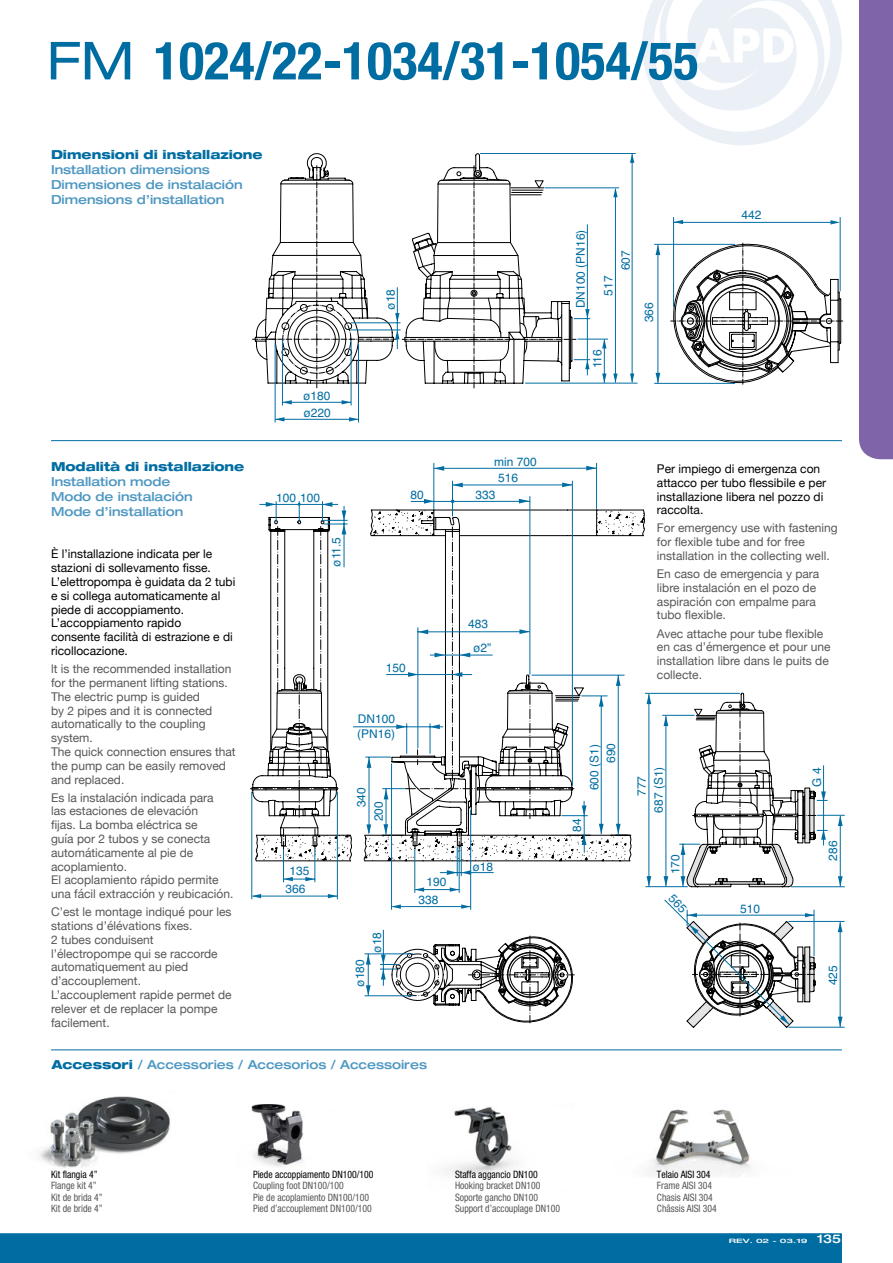
<style>
.page{position:relative;width:893px;height:1263px;background:#fff}
.page>*{position:absolute;margin:0;border:0;box-sizing:border-box;transform-origin:0 0}
.t1{font:700 condensed 52.5px "Helvetica Neue";color:#006da2}
.t2{font:500 expanded 12.45px/15px "Helvetica Neue";color:#4d97c2}
.t3{font:800 expanded 12.45px "Helvetica Neue";color:#006da2}
.t4{font:12px/13.8px "Helvetica Neue";color:#575756}
.t5{font:12px/13.8px "Helvetica Neue";color:#000}
.t6{font:12px/16.8px "Helvetica";color:#006da2}
.t7{font:condensed 10.2px/11.2px "Helvetica Neue";color:#575756;scale:.95 1}
.t8{font:condensed 10.2px "Helvetica Neue";color:#000;scale:.95 1}
.t9{font:500 expanded 6px "Helvetica Neue";color:#fff;scale:1.5 1}
.s1{font-weight:400;font-stretch:expanded}
.s2{font-weight:800;color:#006da2}
.s3{font-size:12px}
</style>
<div class="page">
<div style="left:859px;top:0;width:34px;height:459px;background:#8064a9"></div>
<div style="left:0;top:1233px;width:842px;height:30px;background:#006da2"></div>
<svg style="left:642px;top:0;width:200px;height:145px"></svg>
<svg style="left:669px;top:239px;width:174px;height:146px"></svg>
<hr style="left:353px;top:726px;width:90px;height:1px;background:#006da2">
<hr style="left:434px;top:463px;width:1px;height:46px;background:#006da2">
<hr style="left:452px;top:481px;width:1px;height:35px;background:#006da2">
<hr style="left:530px;top:496px;width:1px;height:179px;background:#006da2">
<hr style="left:572px;top:481px;width:1px;height:305px;background:#006da2">
<hr style="left:411px;top:501px;width:119px;height:1px;background:#006da2">
<svg style="left:424px;top:499px;width:10px;height:5px"></svg>
<hr style="left:452px;top:485px;width:121px;height:1px;background:#006da2">
<svg style="left:453px;top:483px;width:10px;height:4px"></svg>
<svg style="left:562px;top:482px;width:11px;height:5px"></svg>
<hr style="left:434px;top:468px;width:163px;height:1px;background:#006da2">
<svg style="left:434px;top:466px;width:10px;height:5px"></svg>
<svg style="left:586px;top:466px;width:10px;height:4px"></svg>
<hr style="left:596px;top:463px;width:1px;height:46px;background:#006da2">
<hr style="left:840px;top:217px;width:1px;height:74px;background:#006da2">
<hr style="left:673px;top:217px;width:1px;height:90px;background:#006da2">
<hr style="left:673px;top:222px;width:163px;height:1px;background:#006da2">
<svg style="left:674px;top:220px;width:9px;height:4px"></svg>
<svg style="left:830px;top:220px;width:10px;height:4px"></svg>
<hr style="left:351px;top:340px;width:1px;height:65px;background:#006da2">
<hr style="left:283px;top:402px;width:68px;height:1px;background:#006da2">
<svg style="left:283px;top:400px;width:9px;height:4px"></svg>
<svg style="left:342px;top:400px;width:9px;height:4px"></svg>
<hr style="left:282px;top:340px;width:1px;height:65px;background:#006da2">
<hr style="left:358px;top:343px;width:1px;height:79px;background:#006da2">
<hr style="left:275px;top:419px;width:83px;height:1px;background:#006da2">
<svg style="left:276px;top:417px;width:8px;height:4px"></svg>
<svg style="left:349px;top:417px;width:9px;height:4px"></svg>
<hr style="left:275px;top:343px;width:1px;height:79px;background:#006da2">
<svg style="left:253px;top:153px;width:337px;height:235px"></svg>
<svg style="left:613px;top:373px;width:5px;height:10px"></svg>
<hr style="left:545px;top:188px;width:74px;height:1px;background:#006da2">
<hr style="left:615px;top:189px;width:1px;height:193px;background:#006da2">
<svg style="left:613px;top:188px;width:5px;height:9px"></svg>
<svg style="left:602px;top:373px;width:4px;height:10px"></svg>
<hr style="left:578px;top:339px;width:30px;height:1px;background:#006da2">
<hr style="left:604px;top:340px;width:1px;height:43px;background:#006da2">
<svg style="left:602px;top:339px;width:4px;height:9px"></svg>
<svg style="left:630px;top:373px;width:4px;height:10px"></svg>
<hr style="left:480px;top:153px;width:156px;height:1px;background:#006da2">
<hr style="left:632px;top:154px;width:1px;height:228px;background:#006da2">
<svg style="left:630px;top:154px;width:4px;height:9px"></svg>
<hr style="left:525px;top:383px;width:112px;height:1px;background:#006da2">
<hr style="left:654px;top:244px;width:81px;height:1px;background:#006da2">
<hr style="left:658px;top:245px;width:1px;height:138px;background:#006da2">
<svg style="left:656px;top:373px;width:4px;height:10px"></svg>
<svg style="left:656px;top:245px;width:4px;height:10px"></svg>
<hr style="left:654px;top:383px;width:81px;height:1px;background:#006da2">
<hr style="left:315px;top:849px;width:1px;height:33px;background:#006da2">
<hr style="left:284px;top:879px;width:31px;height:1px;background:#006da2">
<svg style="left:284px;top:877px;width:9px;height:4px"></svg>
<svg style="left:305px;top:877px;width:10px;height:4px"></svg>
<hr style="left:283px;top:849px;width:1px;height:33px;background:#006da2">
<hr style="left:337px;top:792px;width:1px;height:107px;background:#006da2">
<hr style="left:253px;top:896px;width:84px;height:1px;background:#006da2">
<svg style="left:253px;top:894px;width:8px;height:4px"></svg>
<svg style="left:328px;top:894px;width:9px;height:4px"></svg>
<hr style="left:252px;top:792px;width:1px;height:107px;background:#006da2">
<svg style="left:250px;top:501px;width:102px;height:360px"></svg>
<hr style="left:788px;top:1027px;width:57px;height:1px;background:#006da2">
<svg style="left:519px;top:499px;width:10px;height:4px"></svg>
<img style="left:447px;top:1107px;width:69px;height:69px">
<img style="left:251px;top:1104px;width:52px;height:63px">
<img style="left:39px;top:1096px;width:131px;height:72px">
<hr style="left:51px;top:1049px;width:791px;height:1px;background:#006da2">
<hr style="left:51px;top:440px;width:791px;height:1px;background:#006da2">
<img style="left:650px;top:1109px;width:101px;height:67px">
<svg style="left:364px;top:510px;width:481px;height:517px"></svg>
<h1 class="t1" style="left:47px;top:29px;width:653px"><span class="s1">FM</span> 1024/22-1034/31-1054/55</h1>
<p class="t3" style="left:51px;top:147px;width:213px">Dimensioni di installazione</p>
<p class="t2" style="left:51px;top:162px;width:193px">Installation dimensions<br>Dimensiones de instalación<br>Dimensions d’installation</p>
<p class="t6" style="left:382px;top:310px;width:22px;rotate:-90deg">ø18</p>
<p class="t3" style="left:51px;top:459px;width:195px">Modalità di installazione</p>
<p class="t2" style="left:51px;top:474px;width:143px">Installation mode<br>Modo de instalación<br>Mode d’installation</p>
<p class="t5" style="left:51px;top:548px;width:186px">È l’installazione indicata per le stazioni di sollevamento fisse.<br>L’elettropompa è guidata da 2 tubi e si collega automaticamente al piede di accoppiamento.<br>L’accoppiamento rapido<br>consente facilità di estrazione e di ricollocazione.</p>
<p class="t4" style="left:51px;top:663px;width:186px">lt is the recommended installation for the permanent lifting stations.<br>The electric pump is guided<br>by 2 pipes and it is connected automatically to the coupling system.<br>The quick connection ensures that the pump can be easily removed and replaced.</p>
<p class="t4" style="left:51px;top:791px;width:184px">Es la instalación indicada para<br>las estaciones de elevación<br>fijas. La bomba eléctrica se<br>guía por 2 tubos y se conecta automáticamente al pie de acoplamiento.<br>El acoplamiento rápido permite una fácil extracción y reubicación.</p>
<p class="t4" style="left:51px;top:906px;width:182px">C’est le montage indiqué pour les stations d’élévations fixes.<br>2 tubes conduisent l’électropompe qui se raccorde automatiquement au pied d’accouplement.<br>L’accouplement rapide permet de relever et de replacer la pompe facilement.</p>
<p class="t6" style="left:303px;top:387px;width:29px">ø180 ø220</p>
<p class="t6" style="left:276px;top:489px;width:45px">100 100</p>
<p class="t6" style="left:328px;top:567px;width:31px;rotate:-90deg">ø11.5</p>
<p class="t6" style="left:410px;top:486px;width:15px">80</p>
<p class="t6" style="left:285px;top:862px;width:26px;line-height:18px;text-align:center">135<br>366</p>
<p class="t6" style="left:386px;top:659px;width:22px">150</p>
<p class="t6" style="left:357px;top:712px;width:40px;line-height:14.4px">DN100 (PN16)</p>
<p class="t6" style="left:353px;top:807px;width:22px;rotate:-90deg">340</p>
<p class="t6" style="left:370px;top:821px;width:22px;rotate:-90deg">200</p>
<p class="t6" style="left:352px;top:987px;width:29px;rotate:-90deg">ø180</p>
<p class="t6" style="left:369px;top:953px;width:22px;rotate:-90deg">ø18</p>
<p class="t6" style="left:419px;top:873px;width:29px;line-height:18.1px;text-indent:8px">190<br>338</p>
<p class="t2" style="left:52px;top:1056px;width:377px"><span class="s2">Accessori</span> / Accessories / Accesorios / Accessoires</p>
<p class="t6" style="left:494px;top:453px;width:44px">min 700</p>
<p class="t6" style="left:498px;top:470px;width:22px">516</p>
<p class="t6" style="left:475px;top:486px;width:22px">333</p>
<p class="t6" style="left:468px;top:612px;width:25px;line-height:24.5px;text-align:center">483 ø2”</p>
<p class="t6" style="left:472px;top:858px;width:22px">ø18</p>
<p class="t6" style="left:572px;top:308px;width:80px;rotate:-90deg">DN100 (PN16)</p>
<p class="t6" style="left:600px;top:296px;width:22px;rotate:-90deg">517</p>
<p class="t6" style="left:617px;top:270px;width:22px;rotate:-90deg">607</p>
<p class="t6" style="left:589px;top:368px;width:21px;rotate:-90deg">116</p>
<p class="t6" style="left:641px;top:322px;width:22px;rotate:-90deg">366</p>
<p class="t6" style="left:741px;top:207px;width:22px">442</p>
<p class="t5" style="left:657px;top:462px;width:171px">Per impiego di emergenza con attacco per tubo flessibile e per installazione libera nel pozzo di raccolta.</p>
<p class="t4" style="left:657px;top:522px;width:182px">For emergency use with fastening for flexible tube and for free installation in the collecting well.</p>
<p class="t4" style="left:657px;top:568px;width:164px">En caso de emergencia y para libre instalación en el pozo de aspiración con empalme para tubo flexible.</p>
<p class="t4" style="left:657px;top:627px;width:175px">Avec attache pour tube flexible en cas d’émergence et pour une installation libre dans le puits de collecte.</p>
<p class="t6" style="left:586px;top:790px;width:49px;text-align:right;rotate:-90deg">600 (S1)<br>690</p>
<p class="t6" style="left:569px;top:832px;width:15px;rotate:-90deg">84</p>
<p class="t6" style="left:633px;top:796px;width:22px;rotate:-90deg">777</p>
<p class="t6" style="left:650px;top:813px;width:48px;rotate:-90deg">687 (S1)</p>
<p class="t6" style="left:667px;top:874px;width:22px;rotate:-90deg">170</p>
<p class="t6" style="left:740px;top:900px;width:22px">510</p>
<p class="t6" style="left:809px;top:787px;width:21px;rotate:-90deg">G 4</p>
<p class="t6" style="left:825px;top:861px;width:22px;rotate:-90deg">286</p>
<p class="t6" style="left:825px;top:985px;width:22px;rotate:-90deg">425</p>
<p class="t8" style="left:51px;top:1168px;width:51px">Kit flangia 4”</p>
<p class="t7" style="left:51px;top:1180px;width:56px">Flange kit 4”<br>Kit de brida 4”<br>Kit de bride 4”</p>
<p class="t8" style="left:253px;top:1168px;width:128px">Piede accoppiamento DN100/100</p>
<p class="t7" style="left:253px;top:1180px;width:126px">Coupling foot DN100/100<br>Pie de acoplamiento DN100/100<br>Pied d’accouplement DN100/100</p>
<p class="t8" style="left:455px;top:1168px;width:89px">Staffa aggancio DN100</p>
<p class="t7" style="left:455px;top:1180px;width:112px">Hooking bracket DN100<br>Soporte gancho DN100<br>Support d’accouplage DN100</p>
<p class="t8" style="left:657px;top:1168px;width:58px">Telaio AISI 304</p>
<p class="t7" style="left:657px;top:1180px;width:65px">Frame AISI 304<br>Chasis AISI 304<br>Châssis AISI 304</p>
<p class="t9" style="left:729px;top:1237px;width:76px">REV. 02 - 03.19 <span class="s3">135</span></p>
</div>
